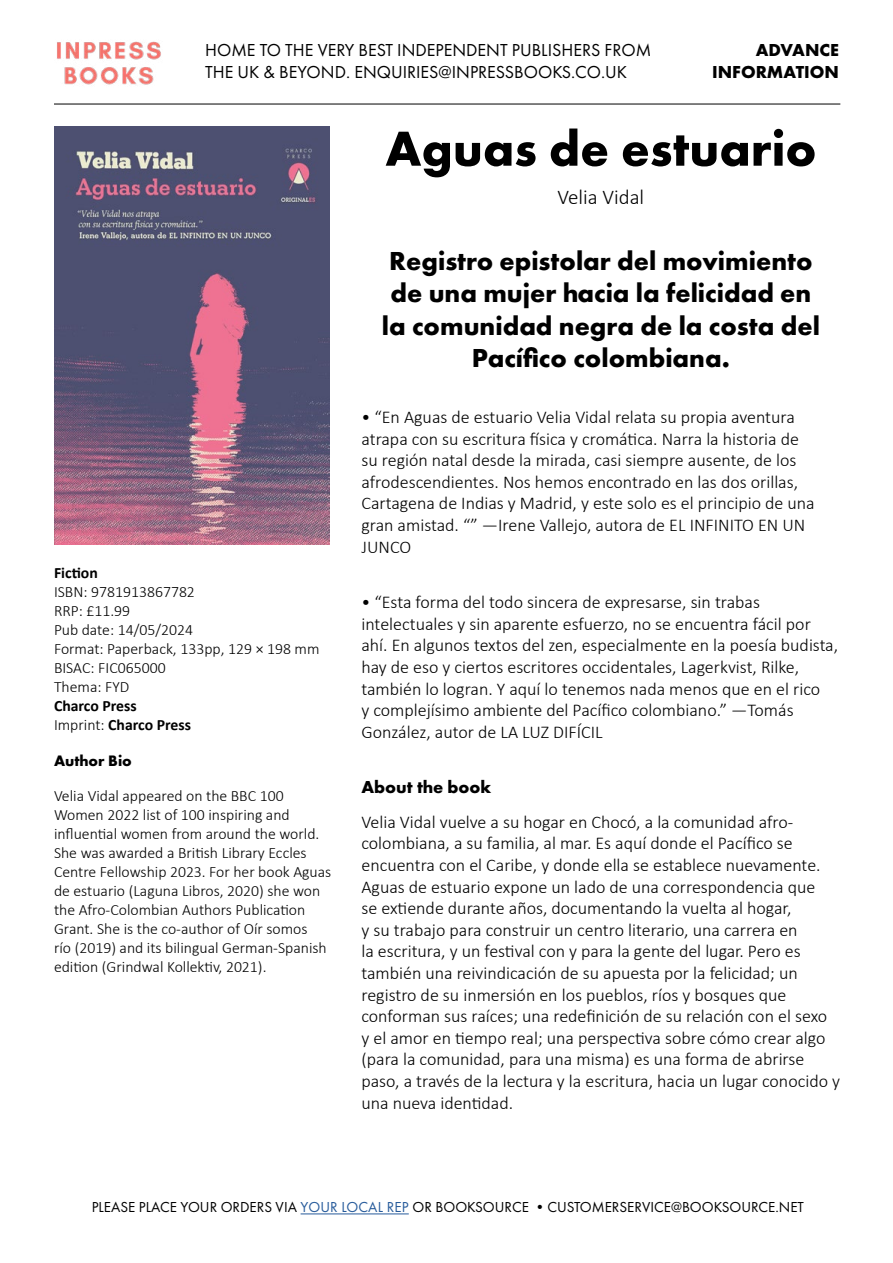
<style>
.page{position:relative;width:893px;height:1263px;background:#fff}
.page>*{position:absolute;margin:0;border:0;box-sizing:border-box;transform-origin:0 0}
.t1{font:700 51px "Futura PT";color:#000}
.t2{font:700 27px/32.4px "Futura PT";color:#000;text-align:center}
.t3{font:300 21px "Calibri";color:#000}
.t4{font:300 18px/21.6px "Calibri";color:#000}
.t5{font:18px/21.6px "Futura PT";color:#000}
.t6{font:700 18px/21.6px "Futura PT";color:#000;text-align:right}
.t7{font:300 15.75px/18.9px "Calibri";color:#000}
.t8{font:700 15.75px/18.9px "Calibri";color:#000}
.t9{font:700 15.75px "Futura PT";color:#000}
.t10{font:15px "Futura PT";color:#000}
.s1{font-weight:300}
.s2{color:#275b9b}
</style>
<div class="page">
<hr style="left:301px;top:1213px;width:108px;height:1px;background:#275b9b">
<img style="left:57px;top:41px;width:104px;height:44px">
<hr style="left:54px;top:104px;width:786px;height:1px;background:#000">
<img style="left:54px;top:127px;width:276px;height:417px">
<p class="t5" style="left:205px;top:39px;width:448px">HOME TO THE VERY BEST INDEPENDENT PUBLISHERS FROM<br>THE UK &amp; BEYOND. ENQUIRIES@INPRESSBOOKS.CO.UK</p>
<p class="t6" style="left:712px;top:39px;width:128px">ADVANCE<br>INFORMATION</p>
<h1 class="t1" style="left:385px;top:116px;width:433px">Aguas de estuario</h1>
<p class="t3" style="left:558px;top:184px;width:88px">Velia Vidal</p>
<h2 class="t2" style="left:382px;top:244px;width:440px">Registro epistolar del movimiento de una mujer hacia la felicidad en la comunidad negra de la costa del<br>Pacífico colombiana.</h2>
<p class="t8" style="left:54px;top:563px;width:45px">Fiction</p>
<p class="t7" style="left:54px;top:582px;width:267px">ISBN: 9781913867782<br>RRP: £11.99<br>Pub date: 14/05/2024<br>Format: Paperback, 133pp, 129 × 198 mm<br>BISAC: FIC065000<br>Thema: FYD</p>
<p class="t8" style="left:54px;top:696px;width:139px">Charco Press<br><span class="s1">Imprint:</span> Charco Press</p>
<p class="t9" style="left:54px;top:750px;width:79px">Author Bio</p>
<p class="t7" style="left:54px;top:787px;width:279px">Velia Vidal appeared on the BBC 100<br>Women 2022 list of 100 inspiring and influential women from around the world.<br>She was awarded a British Library Eccles Centre Fellowship 2023. For her book Aguas de estuario (Laguna Libros, 2020) she won the Afro-Colombian Authors Publication Grant. She is the co-author of Oír somos<br>río (2019) and its bilingual German-Spanish edition (Grindwal Kollektiv, 2021).</p>
<p class="t4" style="left:361px;top:406px;width:455px">• “En Aguas de estuario Velia Vidal relata su propia aventura atrapa con su escritura física y cromática. Narra la historia de su región natal desde la mirada, casi siempre ausente, de los afrodescendientes. Nos hemos encontrado en las dos orillas, Cartagena de Indias y Madrid, y este solo es el principio de una gran amistad. “” —Irene Vallejo, autora de EL INFINITO EN UN JUNCO</p>
<p class="t4" style="left:361px;top:591px;width:478px">• “Esta forma del todo sincera de expresarse, sin trabas intelectuales y sin aparente esfuerzo, no se encuentra fácil por ahí. En algunos textos del zen, especialmente en la poesía budista, hay de eso y ciertos escritores occidentales, Lagerkvist, Rilke, también lo logran. Y aquí lo tenemos nada menos que en el rico<br>y complejísimo ambiente del Pacífico colombiano.” —Tomás González, autor de LA LUZ DIFÍCIL</p>
<p class="t6" style="left:361px;top:776px;width:131px">About the book</p>
<p class="t4" style="left:361px;top:811px;width:480px">Velia Vidal vuelve a su hogar en Chocó, a la comunidad afro&shy;colombiana, a su familia, al mar. Es aquí donde el Pacífico se encuentra con el Caribe, y donde ella se establece nuevamente.<br>Aguas de estuario expone un lado de una correspondencia que<br>se extiende durante años, documentando la vuelta al hogar,<br>y su trabajo para construir un centro literario, una carrera en<br>la escritura, y un festival con y para la gente del lugar. Pero es también una reivindicación de su apuesta por la felicidad; un registro de su inmersión en los pueblos, ríos y bosques que conforman sus raíces; una redefinición de su relación con el sexo<br>y el amor en tiempo real; una perspectiva sobre cómo crear algo (para la comunidad, para una misma) es una forma de abrirse paso, a través de la lectura y la escritura, hacia un lugar conocido y una nueva identidad.</p>
<p class="t10" style="left:92px;top:1198px;width:714px">PLEASE PLACE YOUR ORDERS VIA <span class="s2">YOUR LOCAL REP</span> OR BOOKSOURCE •CUSTOMERSERVICE@BOOKSOURCE.NET</p>
</div>
